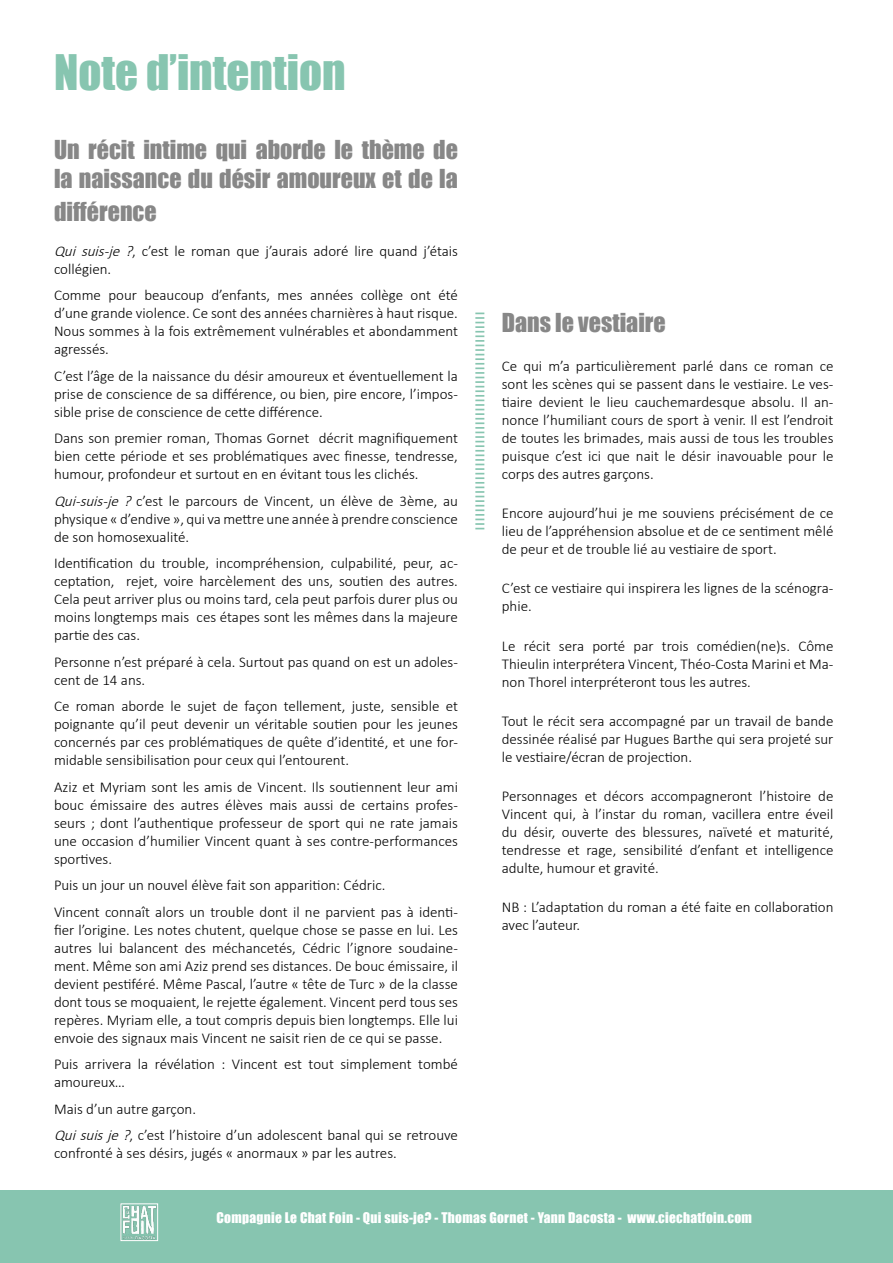
<style>
.page{position:relative;width:893px;height:1263px;background:#fff}
.page>*{position:absolute;margin:0;border:0;box-sizing:border-box;transform-origin:0 0}
.t1{font:45px "Impact";color:#87c5b0}
.t2{font:24px/28.8px "Impact";color:#878787}
.t3{font:300 15px/18px "Calibri";color:#000;text-align:justify}
.t4{font:13.5px "Impact";letter-spacing:.02em;color:#fff}
.s1{font-style:italic}
</style>
<div class="page">
<div style="left:0;top:1191px;width:893px;height:72px;background:#87c5b0"></div>
<img style="left:122px;top:1205px;width:34px;height:34px">
<div style="left:120px;top:1203px;width:38px;height:38px;border:1px solid #fff"></div>
<svg style="left:475px;top:313px;width:9px;height:216px"></svg>
<h1 class="t1" style="left:54px;top:37px;width:293px">Note d’intention</h1>
<h2 class="t2" style="left:54px;top:135px;width:405px">Un récit intime qui aborde le thème de la naissance du désir amoureux et de la</h2>
<h2 class="t2" style="left:54px;top:196px;width:104px">différence</h2>
<p class="t3" style="left:54px;top:241px;width:405px"><span class="s1">Qui suis-je ?</span>, c’est le roman que j’aurais adoré lire quand j’étais collégien.</p>
<p class="t3" style="left:54px;top:286px;width:405px">Comme pour beaucoup d’enfants, mes années collège ont été d’une grande violence. Ce sont des années charnières à haut risque.<br>Nous sommes à la fois extrêmement vulnérables et abondamment agressés.</p>
<p class="t3" style="left:54px;top:366px;width:405px">C’est l’âge de la naissance du désir amoureux et éventuellement la prise de conscience de sa différence, ou bien, pire encore, l’impos&shy;sible prise de conscience de cette différence.</p>
<p class="t3" style="left:54px;top:429px;width:405px">Dans son premier roman, Thomas Gornet décrit magnifiquement bien cette période et ses problématiques avec finesse, tendresse, humour, profondeur et surtout en en évitant tous les clichés.</p>
<p class="t3" style="left:54px;top:491px;width:405px"><span class="s1">Qui-suis-je?</span>c’est le parcours de Vincent, un élève de 3ème, au physique « d’endive », qui va mettre une année à prendre conscience de son homosexualité.</p>
<p class="t3" style="left:54px;top:554px;width:405px">Identification du trouble, incompréhension, culpabilité, peur, ac&shy;ceptation, rejet, voire harcèlement des uns, soutien des autres.<br>Cela peut arriver plus ou moins tard, cela peut parfois durer plus ou moins longtemps mais ces étapes sont les mêmes dans la majeure partie des cas.</p>
<p class="t3" style="left:54px;top:652px;width:405px">Personne n’est préparé à cela. Surtout pas quand on est un adoles&shy;cent de 14 ans.</p>
<p class="t3" style="left:54px;top:697px;width:405px">Ce roman aborde le sujet de façon tellement, juste, sensible et poignante qu’il peut devenir un véritable soutien pour les jeunes concernés par ces problématiques de quête d’identité, et une for&shy;midable sensibilisation pour ceux qui l’entourent.</p>
<p class="t3" style="left:54px;top:777px;width:405px">Aziz et Myriam sont les amis de Vincent. Ils soutiennent leur ami bouc émissaire des autres élèves mais aussi de certains profes&shy;seurs ; dont l’authentique professeur de sport qui ne rate jamais une occasion d’humilier Vincent quant à ses contre-performances sportives.</p>
<p class="t3" style="left:54px;top:872px;width:405px;line-height:26.5px">Puis un jour un nouvel élève fait son apparition: Cédric.<br>Vincent connaît alors un trouble dont il ne parvient pas à identi-</p>
<p class="t3" style="left:54px;top:920px;width:405px">fier l’origine. Les notes chutent, quelque chose se passe en lui. Les autres lui balancent des méchancetés, Cédric l’ignore soudaine&shy;ment. Même son ami Aziz prend ses distances. De bouc émissaire, il devient pestiféré. Même Pascal, l’autre « tête de Turc » de la classe dont tous se moquaient, le rejette également. Vincent perd tous ses repères. Myriam elle, a tout compris depuis bien longtemps. Elle lui envoie des signaux mais Vincent ne saisit rien de ce qui se passe.</p>
<p class="t3" style="left:54px;top:1055px;width:405px">Puis arrivera la révélation : Vincent est tout simplement tombé amoureux…</p>
<p class="t3" style="left:54px;top:1095px;width:405px;line-height:26.5px">Mais d’un autre garçon.<br><span class="s1">Quisuisje?</span>, c’est l’histoire d’un adolescent banal qui se retrouve</p>
<p class="t3" style="left:54px;top:1144px;width:344px">confronté à ses désirs, jugés « anormaux » par les autres.</p>
<h2 class="t2" style="left:502px;top:307px;width:165px">Dans le vestiaire</h2>
<p class="t3" style="left:502px;top:357px;width:333px">Ce qui m’a particulièrement parlé dans ce roman ce sont les scènes qui se passent dans le vestiaire. Le ves&shy;tiaire devient le lieu cauchemardesque absolu. Il an&shy;nonce l’humiliant cours de sport à venir. Il est l’endroit de toutes les brimades, mais aussi de tous les troubles puisque c’est ici que nait le désir inavouable pour le corps des autres garçons.</p>
<p class="t3" style="left:502px;top:504px;width:333px">Encore aujourd’hui je me souviens précisément de ce lieu de l’appréhension absolue et de ce sentiment mêlé de peur et de trouble lié au vestiaire de sport.</p>
<p class="t3" style="left:502px;top:579px;width:333px">C’est ce vestiaire qui inspirera les lignes de la scénogra&shy;phie.</p>
<p class="t3" style="left:502px;top:636px;width:333px">Le récit sera porté par trois comédien(ne)s. Côme Thieulin interprétera Vincent, Théo-Costa Marini et Ma&shy;non Thorel interpréteront tous les autres.</p>
<p class="t3" style="left:502px;top:712px;width:333px">Tout le récit sera accompagné par un travail de bande dessinée réalisé par Hugues Barthe qui sera projeté sur le vestiaire/écran de projection.</p>
<p class="t3" style="left:502px;top:787px;width:333px">Personnages et décors accompagneront l’histoire de Vincent qui, à l’instar du roman, vacillera entre éveil du désir, ouverte des blessures, naïveté et maturité, tendresse et rage, sensibilité d’enfant et intelligence adulte, humour et gravité.</p>
<p class="t3" style="left:502px;top:898px;width:333px">NB : L’adaptation du roman a été faite en collaboration avec l’auteur.</p>
<p class="t4" style="left:216px;top:1207px;width:537px">Compagnie Le Chat Foin - Qui suis-je? - Thomas Gornet - Yann Dacosta - www.ciechatfoin.com</p>
</div>
